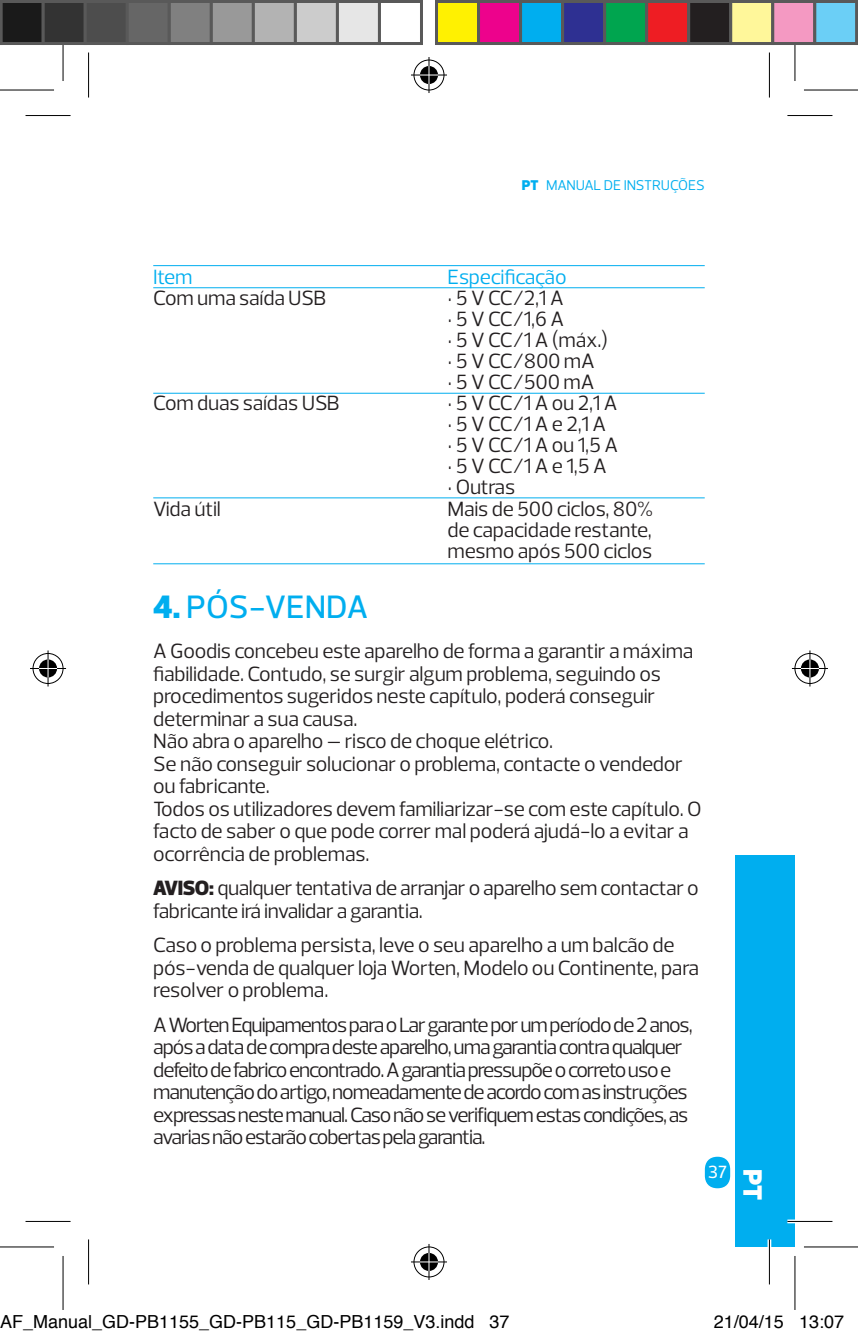
<style>
.page{position:relative;width:858px;height:1337px;background:#fff}
.page>*{position:absolute;margin:0;border:0;box-sizing:border-box;transform-origin:0 0}
.t1{font:500 33px "Prelo";color:#00aeef}
.t2{font:900 27px "Prelo";color:#fff}
.t3{font:21px/22.5px "Prelo";letter-spacing:-.01em;color:#231f20}
.t4{font:21px/22.5px "Prelo";letter-spacing:-.05em;color:#231f20}
.t5{font:21px "Prelo";letter-spacing:-.01em;color:#00aeef}
.t6{font:18px "Helvetica";color:#000}
.t7{font:500 18px "Prelo";color:#fff}
.t8{font:14.4px "Prelo";letter-spacing:-.01em;color:#00aeef}
.s1{font-weight:900}
</style>
<div class="page">
<div style="left:735px;top:855px;width:59px;height:392px;background:#00aeef"></div>
<div style="left:704px;top:1156px;width:26px;height:32px;background:#00aeef;border-radius:13px"></div>
<hr style="left:153px;top:393px;width:551px;height:1px;background:#00aeef">
<hr style="left:153px;top:497px;width:551px;height:1px;background:#00aeef">
<hr style="left:153px;top:563px;width:551px;height:1px;background:#00aeef">
<hr style="left:153px;top:287px;width:551px;height:1px;background:#00aeef">
<hr style="left:153px;top:265px;width:551px;height:1px;background:#00aeef">
<svg style="left:26px;top:1220px;width:44px;height:1px"></svg>
<svg style="left:787px;top:1219px;width:45px;height:4px"></svg>
<svg style="left:769px;top:53px;width:1px;height:45px"></svg>
<svg style="left:767px;top:1239px;width:4px;height:45px"></svg>
<hr style="left:26px;top:115px;width:45px;height:1px;background:#000">
<hr style="left:787px;top:115px;width:45px;height:1px;background:#000">
<hr style="left:26px;top:1221px;width:45px;height:1px;background:#000">
<hr style="left:787px;top:1221px;width:45px;height:1px;background:#000">
<hr style="left:88px;top:53px;width:1px;height:45px;background:#000">
<hr style="left:88px;top:1239px;width:1px;height:45px;background:#000">
<hr style="left:768px;top:53px;width:1px;height:45px;background:#000">
<hr style="left:768px;top:1239px;width:1px;height:45px;background:#000">
<svg style="left:0;top:90px;width:54px;height:1px"></svg>
<svg style="left:804px;top:90px;width:53px;height:1px"></svg>
<svg style="left:795px;top:45px;width:1px;height:36px"></svg>
<svg style="left:795px;top:1256px;width:1px;height:54px"></svg>
<hr style="left:0;top:89px;width:54px;height:1px;background:#000">
<hr style="left:803px;top:89px;width:54px;height:1px;background:#000">
<hr style="left:0;top:1246px;width:54px;height:1px;background:#000">
<hr style="left:803px;top:1246px;width:54px;height:1px;background:#000">
<hr style="left:62px;top:27px;width:2px;height:54px;background:#000">
<hr style="left:62px;top:1256px;width:2px;height:54px;background:#000">
<hr style="left:794px;top:27px;width:1px;height:54px;background:#000">
<hr style="left:794px;top:1256px;width:1px;height:54px;background:#000">
<div style="left:412px;top:58px;width:34px;height:34px;border:4px solid #fff;border-radius:50%"></div>
<hr style="left:411px;top:73px;width:36px;height:4px;background:#fff">
<svg style="left:427px;top:57px;width:4px;height:36px"></svg>
<div style="left:418px;top:64px;width:22px;height:22px;border:4px solid #fff;border-radius:50%"></div>
<div style="left:413px;top:60px;width:31px;height:30px;border:1px solid #000;border-radius:50%"></div>
<hr style="left:411px;top:74px;width:36px;height:2px;background:#000">
<hr style="left:428px;top:57px;width:1px;height:36px;background:#000">
<svg style="left:420px;top:66px;width:18px;height:18px"></svg>
<div style="left:412px;top:1245px;width:34px;height:33px;border:4px solid #fff;border-radius:50%"></div>
<hr style="left:411px;top:1260px;width:36px;height:3px;background:#fff">
<svg style="left:427px;top:1244px;width:4px;height:36px"></svg>
<div style="left:418px;top:1251px;width:22px;height:21px;border:4px solid #fff;border-radius:50%"></div>
<div style="left:413px;top:1246px;width:31px;height:31px;border:1px solid #000;border-radius:50%"></div>
<hr style="left:411px;top:1261px;width:36px;height:1px;background:#000">
<hr style="left:428px;top:1244px;width:1px;height:36px;background:#000">
<svg style="left:420px;top:1253px;width:18px;height:18px"></svg>
<div style="left:31px;top:651px;width:34px;height:34px;border:4px solid #fff;border-radius:50%"></div>
<svg style="left:31px;top:666px;width:34px;height:4px"></svg>
<svg style="left:46px;top:650px;width:4px;height:36px"></svg>
<div style="left:37px;top:657px;width:22px;height:22px;border:4px solid #fff;border-radius:50%"></div>
<div style="left:33px;top:653px;width:30px;height:31px;border:1px solid #000;border-radius:50%"></div>
<hr style="left:30px;top:668px;width:36px;height:1px;background:#000">
<hr style="left:48px;top:650px;width:1px;height:36px;background:#000">
<svg style="left:39px;top:659px;width:18px;height:18px"></svg>
<div style="left:792px;top:651px;width:34px;height:34px;border:4px solid #fff;border-radius:50%"></div>
<hr style="left:791px;top:666px;width:36px;height:4px;background:#fff">
<svg style="left:807px;top:650px;width:4px;height:36px"></svg>
<div style="left:798px;top:657px;width:22px;height:22px;border:4px solid #fff;border-radius:50%"></div>
<div style="left:794px;top:653px;width:31px;height:31px;border:1px solid #000;border-radius:50%"></div>
<hr style="left:791px;top:668px;width:36px;height:1px;background:#000">
<hr style="left:809px;top:650px;width:1px;height:36px;background:#000">
<svg style="left:800px;top:659px;width:18px;height:18px"></svg>
<div style="left:1px;top:2px;width:42px;height:42px;background:#1a1a1a"></div>
<div style="left:0;top:0;width:45px;height:45px;border:3px solid #595959"></div>
<div style="left:43px;top:2px;width:42px;height:42px;background:#333"></div>
<div style="left:42px;top:0;width:45px;height:45px;border:3px solid #595959"></div>
<div style="left:85px;top:2px;width:42px;height:42px;background:#4d4d4d"></div>
<div style="left:84px;top:0;width:45px;height:45px;border:3px solid #595959"></div>
<div style="left:127px;top:2px;width:42px;height:42px;background:#666"></div>
<div style="left:126px;top:0;width:45px;height:45px;border:3px solid #595959"></div>
<div style="left:169px;top:2px;width:42px;height:42px;background:#808080"></div>
<div style="left:168px;top:0;width:45px;height:45px;border:3px solid #595959"></div>
<div style="left:211px;top:2px;width:42px;height:42px;background:#999"></div>
<div style="left:210px;top:0;width:45px;height:45px;border:3px solid #595959"></div>
<div style="left:253px;top:2px;width:42px;height:42px;background:#b3b3b3"></div>
<div style="left:252px;top:0;width:45px;height:45px;border:3px solid #595959"></div>
<div style="left:295px;top:2px;width:42px;height:42px;background:#ccc"></div>
<div style="left:294px;top:0;width:45px;height:45px;border:3px solid #595959"></div>
<div style="left:337px;top:2px;width:42px;height:42px;background:#e6e6e6"></div>
<div style="left:336px;top:0;width:45px;height:45px;border:3px solid #595959"></div>
<div style="left:378px;top:0;width:45px;height:45px;border:3px solid #595959"></div>
<div style="left:436px;top:2px;width:42px;height:42px;background:#fff101"></div>
<div style="left:435px;top:0;width:45px;height:45px;border:3px solid #595959"></div>
<div style="left:478px;top:2px;width:42px;height:42px;background:#ed028c"></div>
<div style="left:477px;top:0;width:45px;height:45px;border:3px solid #595959"></div>
<div style="left:520px;top:2px;width:42px;height:42px;background:#00aeef"></div>
<div style="left:519px;top:0;width:45px;height:45px;border:3px solid #595959"></div>
<div style="left:562px;top:2px;width:42px;height:42px;background:#2e3092"></div>
<div style="left:561px;top:0;width:45px;height:45px;border:3px solid #595959"></div>
<div style="left:604px;top:2px;width:42px;height:42px;background:#00a54f"></div>
<div style="left:603px;top:0;width:45px;height:45px;border:3px solid #595959"></div>
<div style="left:646px;top:2px;width:42px;height:42px;background:#ee1d23"></div>
<div style="left:645px;top:0;width:45px;height:45px;border:3px solid #595959"></div>
<div style="left:688px;top:2px;width:42px;height:42px;background:#231f20"></div>
<div style="left:687px;top:0;width:45px;height:45px;border:3px solid #595959"></div>
<div style="left:730px;top:2px;width:42px;height:42px;background:#fff79a"></div>
<div style="left:729px;top:0;width:45px;height:45px;border:3px solid #595959"></div>
<div style="left:772px;top:2px;width:42px;height:42px;background:#f499c2"></div>
<div style="left:771px;top:0;width:45px;height:45px;border:3px solid #595959"></div>
<div style="left:814px;top:2px;width:42px;height:42px;background:#6bcff6"></div>
<div style="left:813px;top:0;width:44px;height:45px;border:3px solid #595959"></div>
<svg style="left:855px;top:0;width:2px;height:45px"></svg>
<p class="t8" style="left:521px;top:176px;width:184px"><span class="s1">PT</span> MANUAL DE INSTRUÇÕES</p>
<p class="t5" style="left:153px;top:264px;width:41px">Item</p>
<p class="t5" style="left:447px;top:264px;width:121px">Especificação</p>
<p class="t3" style="left:153px;top:287px;width:174px">Com uma saída USB</p>
<p class="t3" style="left:447px;top:287px;width:118px">• 5 V CC/2,1 A</p>
<p class="t3" style="left:447px;top:308px;width:118px">• 5 V CC/1,6 A</p>
<p class="t3" style="left:447px;top:329px;width:162px">• 5 V CC/1 A (máx.)</p>
<p class="t3" style="left:447px;top:350px;width:149px">• 5 V CC/800 mA</p>
<p class="t3" style="left:447px;top:371px;width:148px">• 5 V CC/500 mA</p>
<p class="t3" style="left:153px;top:392px;width:188px">Com duas saídas USB</p>
<p class="t3" style="left:447px;top:392px;width:172px">• 5 V CC/1 A ou 2,1 A</p>
<p class="t3" style="left:447px;top:413px;width:160px">• 5 V CC/1 A e 2,1 A</p>
<p class="t3" style="left:447px;top:434px;width:172px">• 5 V CC/1 A ou 1,5 A</p>
<p class="t3" style="left:447px;top:455px;width:161px">• 5 V CC/1 A e 1,5 A</p>
<p class="t3" style="left:447px;top:476px;width:69px">• Outras</p>
<p class="t3" style="left:153px;top:497px;width:69px">Vida útil</p>
<p class="t3" style="left:447px;top:498px;width:207px;line-height:21px;text-align:justify">Mais de 500 ciclos, 80% de capacidade restante, mesmo após 500 ciclos</p>
<h1 class="t1" style="left:153px;top:587px;width:216px"><span class="s1">4.</span> PÓS-VENDA</h1>
<p class="t3" style="left:153px;top:640px;width:550px">A Goodis concebeu este aparelho de forma a garantir a máxima fiabilidade. Contudo, se surgir algum problema, seguindo os procedimentos sugeridos neste capítulo, poderá conseguir determinar a sua causa.<br>Não abra o aparelho – risco de choque elétrico.<br>Se não conseguir solucionar o problema, contacte o vendedor ou fabricante.<br>Todos os utilizadores devem familiarizar-se com este capítulo. O facto de saber o que pode correr mal poderá ajudá-lo a evitar a ocorrência de problemas.</p>
<p class="t3" style="left:153px;top:877px;width:546px"><span class="s1">AVISO:</span> qualquer tentativa de arranjar o aparelho sem contactar o fabricante irá invalidar a garantia.</p>
<p class="t3" style="left:153px;top:934px;width:547px">Caso o problema persista, leve o seu aparelho a um balcão de pós-venda de qualquer loja Worten, Modelo ou Continente, para resolver o problema.</p>
<p class="t4" style="left:153px;top:1013px;width:541px">A Worten Equipamentos para o Lar garante por um período de 2 anos, após a data de compra deste aparelho, uma garantia contra qualquer defeito de fabrico encontrado. A garantia pressupõe o correto uso e manutenção do artigo, nomeadamente de acordo com as instruções expressas neste manual. Caso não se verifiquem estas condições, as avarias não estarão cobertas pela garantia.</p>
<p class="t7" style="left:707px;top:1161px;width:21px">37</p>
<p class="t2" style="left:769px;top:1169px;width:33px;rotate:90deg">PT</p>
<p class="t6" style="left:0;top:1307px;width:511px">AF_Manual_GD-PB1155_GD-PB115_GD-PB1159_V3.indd 37</p>
<p class="t6" style="left:713px;top:1307px;width:132px">21/04/15 13:07</p>
</div>
